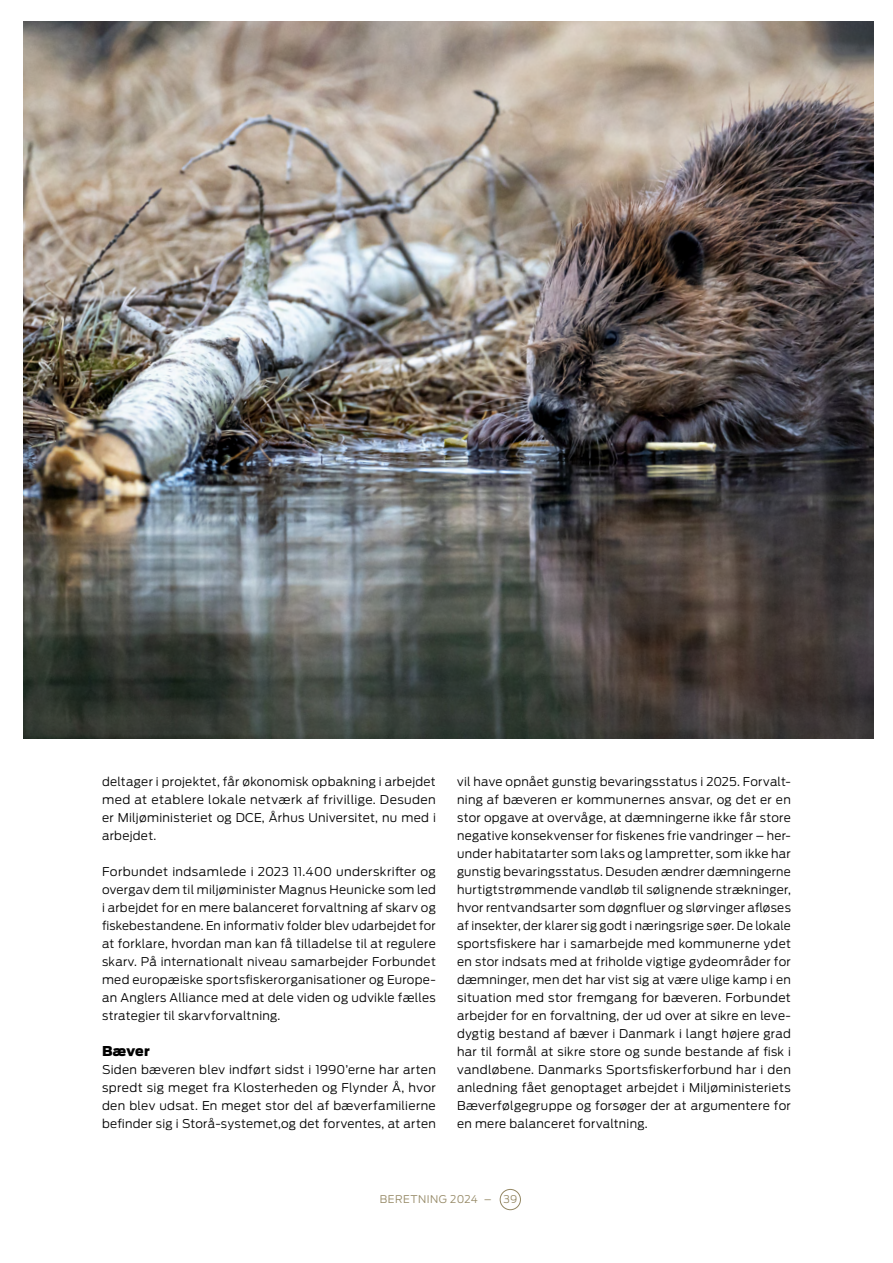
<style>
.page{position:relative;width:893px;height:1263px;background:#fff}
.page>*{position:absolute;margin:0;border:0;box-sizing:border-box;transform-origin:0 0}
.t1{font:900 13.5px "Antenna";letter-spacing:.015em;color:#000}
.t2{font:300 12px/18px "Antenna";letter-spacing:.02em;color:#000;text-align:justify}
.t3{font:300 10.5px "Antenna";letter-spacing:.045em;color:#938662}
</style>
<div class="page">
<div style="left:500px;top:1189px;width:21px;height:21px;border:1px solid #938662;border-radius:50%"></div>
<img style="left:23px;top:22px;width:851px;height:716px">
<p class="t2" style="left:102px;top:772px;width:335px">deltager i projektet, får økonomisk opbakning i arbejdet med at etablere lokale netværk af frivillige. Desuden er Miljøministeriet og DCE, Århus Universitet, nu med i arbejdet.</p>
<p class="t2" style="left:102px;top:862px;width:335px">Forbundet indsamlede i 2023 11.400 underskrifter og overgav dem til miljøminister Magnus Heunicke som led i arbejdet for en mere balanceret forvaltning af skarv og fiskebestandene. En informativ folder blev udarbejdet for at forklare, hvordan man kan få tilladelse til at regulere skarv. På internationalt niveau samarbejder Forbundet med europæiske sportsfiskerorganisationer og Europe&shy;an Anglers Alliance med at dele viden og udvikle fælles strategier til skarvforvaltning.</p>
<p class="t1" style="left:102px;top:1041px;width:49px">Bæver</p>
<p class="t2" style="left:102px;top:1060px;width:335px">Siden bæveren blev indført sidst i 1990’erne har arten spredt sig meget fra Klosterheden og Flynder Å, hvor den blev udsat. En meget stor del af bæverfamilierne befinder sig i Storå-systemet,og det forventes, at arten</p>
<p class="t2" style="left:457px;top:772px;width:335px">vil have opnået gunstig bevaringsstatus i 2025. Forvalt&shy;ning af bæveren er kommunernes ansvar, og det er en stor opgave at overvåge, at dæmningerne ikke får store negative konsekvenser for fiskenes frie vandringer – her&shy;under habitatarter som laks og lampretter, som ikke har gunstig bevaringsstatus. Desuden ændrer dæmningerne hurtigtstrømmende vandløb til sølignende strækninger, hvor rentvandsarter som døgnfluer og slørvinger afløses af insekter, der klarer sig godt i næringsrige søer. De lokale sportsfiskere har i samarbejde med kommunerne ydet en stor indsats med at friholde vigtige gydeområder for dæmninger, men det har vist sig at være ulige kamp i en situation med stor fremgang for bæveren. Forbundet arbejder for en forvaltning, der ud over at sikre en leve&shy;dygtig bestand af bæver i Danmark i langt højere grad har til formål at sikre store og sunde bestande af fisk i vandløbene. Danmarks Sportsfiskerforbund har i den anledning fået genoptaget arbejdet i Miljøministeriets Bæverfølgegruppe og forsøger der at argumentere for en mere balanceret forvaltning.</p>
<p class="t3" style="left:380px;top:1193px;width:139px">BERETNING 2024 – 39</p>
</div>
